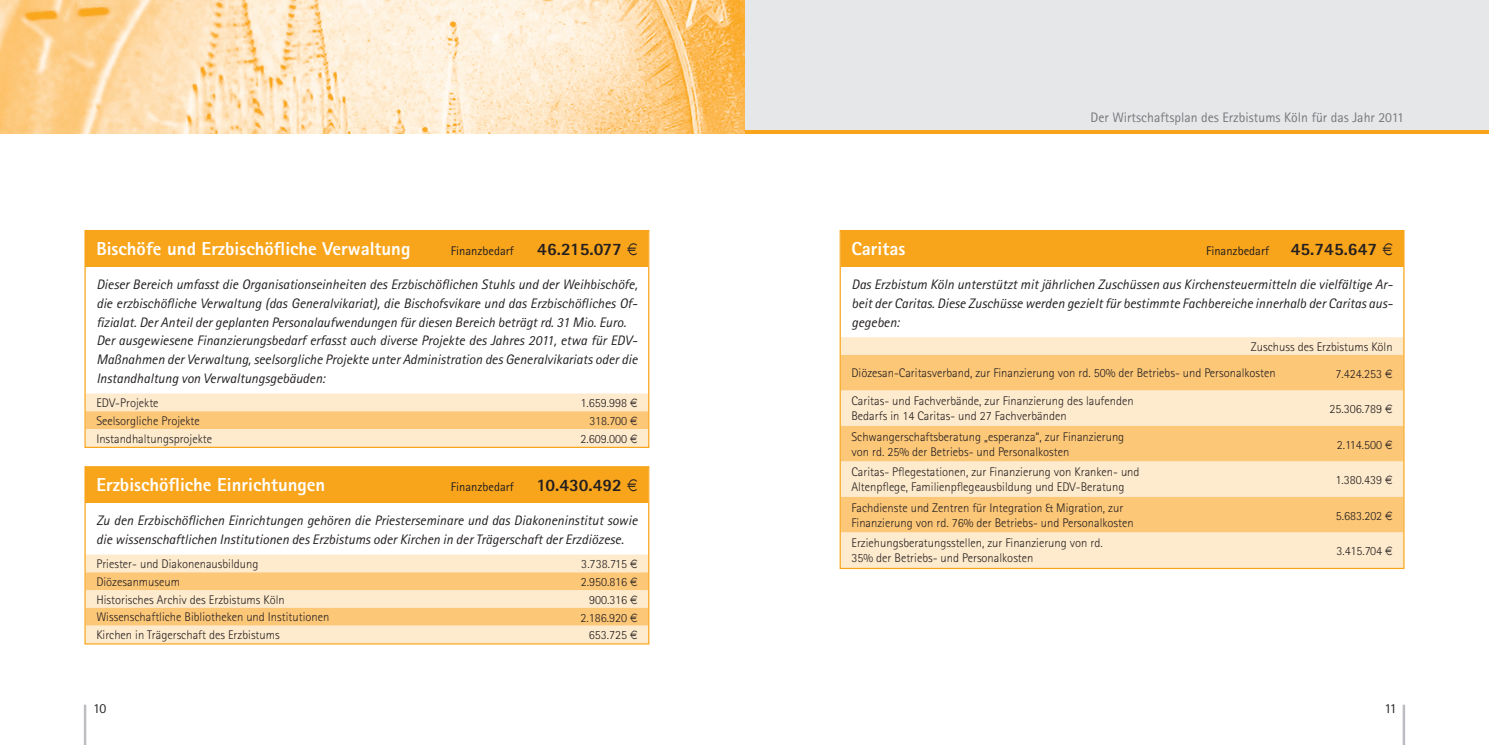
<style>
.page{position:relative;width:1489px;height:745px;background:#fff}
.page>*{position:absolute;margin:0;border:0;box-sizing:border-box;transform-origin:0 0}
.t1{font:800 18.75px "Rotis Sans Serif";color:#fff}
.t2{font:800 17.5px "Rotis Sans Serif";color:#231f20}
.t3{font:italic 13.75px/18.8px "Rotis Sans Serif";color:#231f20}
.t4{font:13.75px "Rotis Sans Serif";color:#76787b}
.t5{font:13.75px "Rotis Sans Serif";color:#231f20}
.t6{font:300 12.5px/15px "Rotis Sans Serif";color:#231f20}
.t7{font:12.5px "Rotis Sans Serif";color:#231f20}
.s1{font-family:"Euro Logo";font-weight:400}
.s2{font-weight:800;font-size:17.5px}
.s3{font-family:"Euro Logo";font-size:17.5px}
</style>
<div class="page">
<hr style="left:84px;top:704px;width:2px;height:40px;background:#bcbdc0">
<div style="left:744px;top:0;width:744px;height:133px;background:#e6e7e9"></div>
<hr style="left:744px;top:130px;width:744px;height:3px;background:#f9a51b">
<hr style="left:1402px;top:704px;width:2px;height:40px;background:#bcbdc0">
<div style="left:86px;top:231px;width:562px;height:35px;background:#f9a51b"></div>
<svg style="left:86px;top:393px;width:561px;height:52px;background:#fddeb0"></svg>
<div style="left:84px;top:230px;width:565px;height:217px;border:1px solid #f9a51b"></div>
<div style="left:840px;top:231px;width:563px;height:35px;background:#f9a51b"></div>
<div style="left:841px;top:337px;width:561px;height:229px;background:#feeacc"></div>
<svg style="left:841px;top:355px;width:561px;height:177px;background:#fdd599"></svg>
<div style="left:86px;top:467px;width:562px;height:35px;background:#f9a51b"></div>
<div style="left:86px;top:554px;width:561px;height:88px;background:#feeacc"></div>
<svg style="left:86px;top:572px;width:561px;height:53px;background:#fdd395"></svg>
<div style="left:84px;top:466px;width:565px;height:178px;border:1px solid #f9a51b"></div>
<img style="left:0;top:0;width:744px;height:133px">
<p class="t1" style="left:96px;top:236px;width:315px">Bischöfe und Erzbischöfliche Verwaltung</p>
<p class="t7" style="left:451px;top:243px;width:64px">Finanzbedarf</p>
<p class="t2" style="left:537px;top:237px;width:102px">46.215.077 <span class="s1">7</span></p>
<p class="t3" style="left:96px;top:275px;width:542px">Dieser Bereich umfasst die Organisationseinheiten des Erzbischöflichen Stuhls und der Weihbischöfe, die erzbischöfliche Verwaltung (das Generalvikariat), die Bischofsvikare und das Erzbischöfliches Of&shy;fizialat. Der Anteil der geplanten Personalaufwendungen für diesen Bereich beträgt rd. 31 Mio. Euro.<br>Der ausgewiesene Finanzierungsbedarf erfasst auch diverse Projekte des Jahres 2011, etwa für EDV-Maßnahmen der Verwaltung, seelsorgliche Projekte unter Administration des Generalvikariats oder die Instandhaltung von Verwaltungsgebäuden:</p>
<p class="t6" style="left:96px;top:395px;width:64px">EDV-Projekte</p>
<p class="t6" style="left:580px;top:395px;width:59px">1.659.998 <span class="s1">7</span></p>
<p class="t6" style="left:96px;top:413px;width:105px">Seelsorgliche Projekte</p>
<p class="t6" style="left:589px;top:413px;width:49px">318.700 <span class="s1">7</span></p>
<p class="t6" style="left:96px;top:430px;width:117px">Instandhaltungsprojekte</p>
<p class="t6" style="left:580px;top:431px;width:59px">2.609.000 <span class="s1">7</span></p>
<p class="t1" style="left:96px;top:472px;width:230px">Erzbischöfliche Einrichtungen</p>
<p class="t7" style="left:451px;top:478px;width:64px">Finanzbedarf</p>
<p class="t2" style="left:536px;top:473px;width:103px">10.430.492 <span class="s1">7</span></p>
<p class="t3" style="left:96px;top:511px;width:542px">Zu den Erzbischöflichen Einrichtungen gehören die Priesterseminare und das Diakoneninstitut sowie die wissenschaftlichen Institutionen des Erzbistums oder Kirchen in der Trägerschaft der Erzdiözese.</p>
<p class="t6" style="left:96px;top:556px;width:163px">Priester- und Diakonenausbildung</p>
<p class="t6" style="left:581px;top:556px;width:58px">3.738.715 <span class="s1">7</span></p>
<p class="t6" style="left:96px;top:573px;width:85px">Diözesanmuseum</p>
<p class="t6" style="left:581px;top:574px;width:58px">2.950.816 <span class="s1">7</span></p>
<p class="t6" style="left:96px;top:591px;width:190px">Historisches Archiv des Erzbistums Köln</p>
<p class="t6" style="left:589px;top:592px;width:50px">900.316 <span class="s1">7</span></p>
<p class="t6" style="left:96px;top:609px;width:234px">Wissenschaftliche Bibliotheken und Institutionen</p>
<p class="t6" style="left:580px;top:609px;width:59px">2.186.920 <span class="s1">7</span></p>
<p class="t6" style="left:96px;top:627px;width:185px">Kirchen in Trägerschaft des Erzbistums</p>
<p class="t6" style="left:588px;top:627px;width:50px">653.725 <span class="s1">7</span></p>
<p class="t4" style="left:1090px;top:109px;width:315px">Der Wirtschaftsplan des Erzbistums Köln für das Jahr 2011</p>
<p class="t1" style="left:851px;top:236px;width:55px">Caritas</p>
<p class="t7" style="left:1205px;top:243px;width:188px">Finanzbedarf <span class="s2">45.745.647</span> <span class="s3">7</span></p>
<p class="t3" style="left:851px;top:275px;width:543px;text-align:justify">Das Erzbistum Köln unterstützt mit jährlichen Zuschüssen aus Kirchensteuermitteln die vielfältige Ar&shy;beit der Caritas. Diese Zuschüsse werden gezielt für bestimmte Fachbereiche innerhalb der Caritas aus&shy;gegeben:</p>
<p class="t6" style="left:851px;top:333px;width:542px;line-height:26.6px;text-indent:399px">Zuschuss des Erzbistums Köln<br>Diözesan-Caritasverband, zur Finanzierung von rd. 50% der Betriebs- und Personalkosten</p>
<p class="t6" style="left:1335px;top:366px;width:59px">7.424.253 <span class="s1">7</span></p>
<p class="t6" style="left:851px;top:393px;width:284px">Caritas- und Fachverbände, zur Finanzierung des laufenden<br>Bedarfs in 14 Caritas- und 27 Fachverbänden</p>
<p class="t6" style="left:1329px;top:401px;width:65px">25.306.789 <span class="s1">7</span></p>
<p class="t6" style="left:851px;top:429px;width:274px">Schwangerschaftsberatung „esperanza“, zur Finanzierung von rd. 25% der Betriebs- und Personalkosten</p>
<p class="t6" style="left:1336px;top:436px;width:57px">2.114.500 <span class="s1">7</span></p>
<p class="t6" style="left:851px;top:464px;width:289px">Caritas- Pflegestationen, zur Finanzierung von Kranken- und<br>Altenpflege, Familienpflegeausbildung und EDV-Beratung</p>
<p class="t6" style="left:1335px;top:472px;width:59px">1.380.439 <span class="s1">7</span></p>
<p class="t6" style="left:851px;top:499px;width:284px">Fachdienste und Zentren für Integration &amp; Migration, zur<br>Finanzierung von rd. 76% der Betriebs- und Personalkosten</p>
<p class="t6" style="left:1335px;top:507px;width:58px">5.683.202 <span class="s1">7</span></p>
<p class="t6" style="left:851px;top:535px;width:253px">Erziehungsberatungsstellen, zur Finanzierung von rd.<br>35% der Betriebs- und Personalkosten</p>
<p class="t6" style="left:1336px;top:543px;width:58px">3.415.704 <span class="s1">7</span></p>
<p class="t5" style="left:93px;top:700px;width:15px">10</p>
<p class="t5" style="left:1384px;top:700px;width:14px">11</p>
</div>
